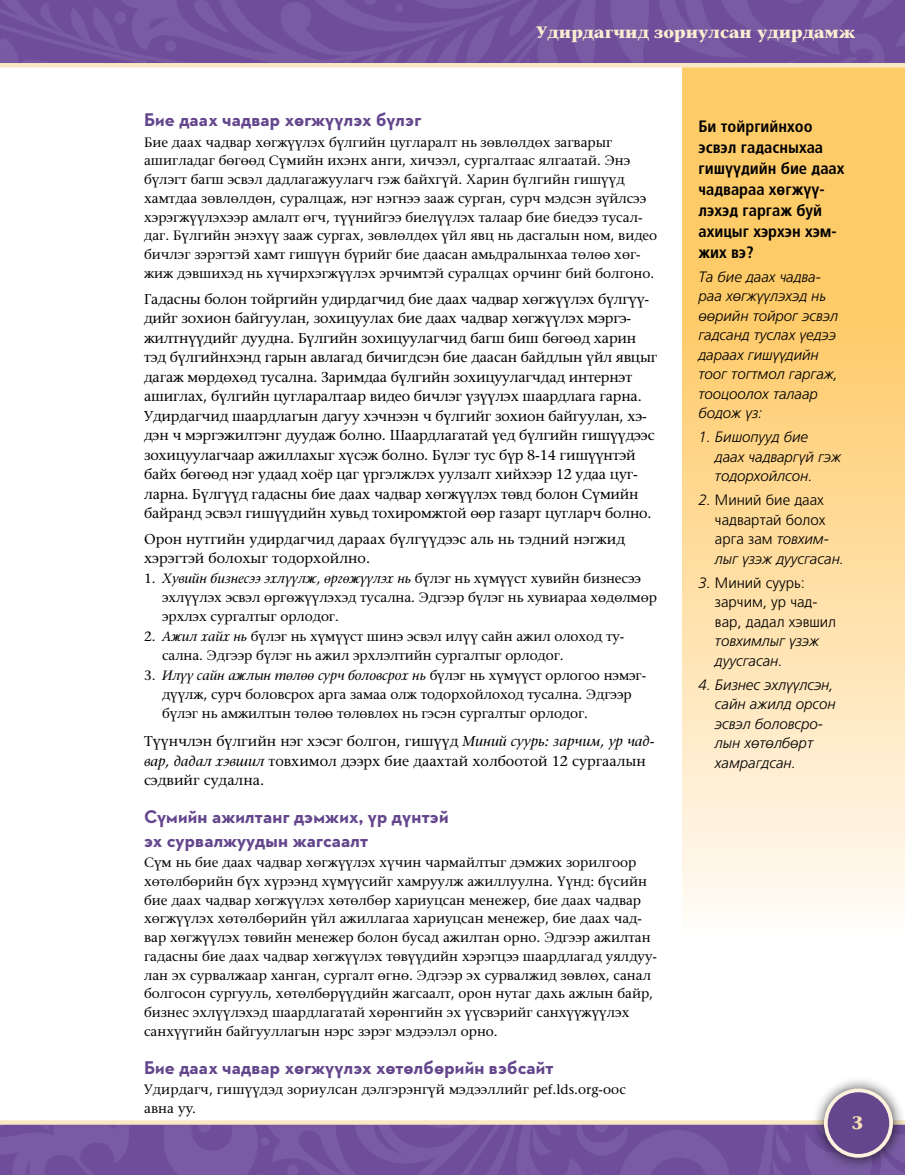
<style>
.page{position:relative;width:905px;height:1175px;background:#fff}
.page>*{position:absolute;margin:0;border:0;box-sizing:border-box;transform-origin:0 0}
.TOPIC-1_title{font:700 18.75px/23.2px "Neutralds Lat";letter-spacing:.01em;color:#64468d}
.folio{font:700 18px "Stone Seriflds Lat";color:#f8e3b7}
.SIDEQT_title{font:700 condensed 16.5px/21px "Frutigerlds Lat";color:#000}
.runHead{font:700 16.5px "Stone Seriflds Lat";color:#faedd1}
.SIDEQT-LISTnmbr-1_pa{font:300 15px/19.5px "Frutigerlds Lat";color:#000}
.SIDEQT_para_first{font:italic 300 15px/19.5px "Frutigerlds Lat";color:#000}
.SIDEQT-LISTnmbr-1_pa-2{font:italic 300 15px/19.5px "Frutigerlds Lat";color:#000}
.TOPIC-1_para{font:500 14.25px/19.5px "Stone Seriflds Lat";letter-spacing:-.015em;color:#000}
.LISTnmbr-1_preamble{font:500 14.25px/19.5px "Stone Seriflds Lat";color:#000}
.TOPIC-1_para_first{font:500 13.5px/18.8px "Stone Seriflds Lat";color:#000}
.LISTnmbr-1_para_last{font:500 13.5px/18.8px "Stone Seriflds Lat";letter-spacing:-.005em;color:#000}
.LISTnmbr-1_para_firs{font:500 13.5px/18.8px "Stone Seriflds Lat";letter-spacing:-.005em;color:#000}
.LISTnmbr-1_para_labe{font:500 13.5px/18.8px "Stone Seriflds Lat";letter-spacing:-.005em;color:#000}
.s1{font-style:italic}
</style>
<div class="page">
<svg style="left:682px;top:68px;width:222px;height:841px;background:#feda98"></svg>
<img style="left:0;top:0;width:904px;height:63px">
<div style="left:0;top:63px;width:904px;height:5px;background:#f9e8c4"></div>
<img style="left:0;top:1124px;width:904px;height:50px">
<svg style="left:0;top:1120px;width:811px;height:4px;background:#f9e9c7"></svg>
<div style="left:811px;top:1075px;width:93px;height:95px;background:#000;opacity:.75"></div>
<div style="left:825px;top:1090px;width:66px;height:65px;background:#64468d;border-radius:50%"></div>
<div style="left:824px;top:1088px;width:68px;height:69px;border:4px solid #fcf2df;border-radius:50%"></div>
<p class="runHead" style="left:536px;top:19px;width:321px">Удирдагчид зориулсан удирдамж</p>
<p class="TOPIC-1_title" style="left:144px;top:108px;width:278px">Бие даах чадвар хөгжүүлэх бүлэг</p>
<p class="TOPIC-1_para_first" style="left:144px;top:133px;width:514px">Бие даах чадвар хөгжүүлэх бүлгийн цугларалт нь зөвлөлдөх загварыг ашигладаг бөгөөд Сүмийн ихэнх анги, хичээл, сургалтаас ялгаатай. Энэ бүлэгт багш эсвэл дадлагажуулагч гэж байхгүй. Харин бүлгийн гишүүд хамтдаа зөвлөлдөн, суралцаж, нэг нэгнээ зааж сурган, сурч мэдсэн зүйлсээ хэрэгжүүлэхээр амлалт өгч, түүнийгээ биелүүлэх талаар бие биедээ тусал&shy;даг. Бүлгийн энэхүү зааж сургах, зөвлөлдөх үйл явц нь дасгалын ном, видео бичлэг зэрэгтэй хамт гишүүн бүрийг бие даасан амьдралынхаа төлөө хөг&shy;жиж дэвшихэд нь хүчирхэгжүүлэх эрчимтэй суралцах орчинг бий болгоно.</p>
<p class="TOPIC-1_para" style="left:144px;top:289px;width:515px">Гадасны болон тойргийн удирдагчид бие даах чадвар хөгжүүлэх бүлгүү&shy;дийг зохион байгуулан, зохицуулах бие даах чадвар хөгжүүлэх мэргэ&shy;жилтнүүдийг дуудна. Бүлгийн зохицуулагчид багш биш бөгөөд харин тэд бүлгийнхэнд гарын авлагад бичигдсэн бие даасан байдлын үйл явцыг дагаж мөрдөхөд тусална. Заримдаа бүлгийн зохицуулагчдад интернэт ашиглах, бүлгийн цугларалтаар видео бичлэг үзүүлэх шаардлага гарна.<br>Удирдагчид шаардлагын дагуу хэчнээн ч бүлгийг зохион байгуулан, хэ&shy;дэн ч мэргэжилтэнг дуудаж болно. Шаардлагатай үед бүлгийн гишүүдээс зохицуулагчаар ажиллахыг хүсэж болно. Бүлэг тус бүр 8-14 гишүүнтэй байх бөгөөд нэг удаад хоёр цаг үргэлжлэх уулзалт хийхээр 12 удаа цуг&shy;ларна. Бүлгүүд гадасны бие даах чадвар хөгжүүлэх төвд болон Сүмийн байранд эсвэл гишүүдийн хувьд тохиромжтой өөр газарт цугларч болно.</p>
<p class="LISTnmbr-1_preamble" style="left:144px;top:529px;width:482px">Орон нутгийн удирдагчид дараах бүлгүүдээс аль нь тэдний нэгжид хэрэгтэй болохыг тодорхойлно.</p>
<p class="LISTnmbr-1_para_firs" style="left:162px;top:569px;width:496px;text-indent:-18px">1. <span class="s1">Хувийн бизнесээ эхлүүлж, өргөжүүлэх нь</span> бүлэг нь хүмүүст хувийн бизнесээ эхлүүлэх эсвэл өргөжүүлэхэд тусална. Эдгээр бүлэг нь хувиараа хөдөлмөр эрхлэх сургалтыг орлодог.</p>
<p class="LISTnmbr-1_para_labe" style="left:162px;top:627px;width:464px;text-indent:-18px">2. <span class="s1">Ажил хайх нь</span> бүлэг нь хүмүүст шинэ эсвэл илүү сайн ажил олоход ту&shy;сална. Эдгээр бүлэг нь ажил эрхлэлтийн сургалтыг орлодог.</p>
<p class="LISTnmbr-1_para_last" style="left:162px;top:666px;width:485px;text-indent:-18px">3. <span class="s1">Илүү сайн ажлын төлөө сурч боловсрох нь</span> бүлэг нь хүмүүст орлогоо нэмэг&shy;дүүлж, сурч боловсрох арга замаа олж тодорхойлоход тусална. Эдгээр бүлэг нь амжилтын төлөө төлөвлөх нь гэсэн сургалтыг орлодог.</p>
<p class="TOPIC-1_para" style="left:144px;top:731px;width:512px">Түүнчлэн бүлгийн нэг хэсэг болгон, гишүүд <span class="s1">Миний суурь: зарчим, ур чад&shy;вар, дадал хэвшил</span> товхимол дээрх бие даахтай холбоотой 12 сургаалын сэдвийг судална.</p>
<p class="TOPIC-1_title" style="left:144px;top:804px;width:306px">Сүмийн ажилтанг дэмжих, үр дүнтэй эх сурвалжуудын жагсаалт</p>
<p class="TOPIC-1_para_first" style="left:144px;top:853px;width:514px">Сүм нь бие даах чадвар хөгжүүлэх хүчин чармайлтыг дэмжих зорилгоор хөтөлбөрийн бүх хүрээнд хүмүүсийг хамруулж ажиллуулна. Үүнд: бүсийн бие даах чадвар хөгжүүлэх хөтөлбөр хариуцсан менежер, бие даах чадвар хөгжүүлэх хөтөлбөрийн үйл ажиллагаа хариуцсан менежер, бие даах чад&shy;вар хөгжүүлэх төвийн менежер болон бусад ажилтан орно. Эдгээр ажилтан гадасны бие даах чадвар хөгжүүлэх төвүүдийн хэрэгцээ шаардлагад уялдуу&shy;лан эх сурвалжаар ханган, сургалт өгнө. Эдгээр эх сурвалжид зөвлөх, санал болгосон сургууль, хөтөлбөрүүдийн жагсаалт, орон нутаг дахь ажлын байр, бизнес эхлүүлэхэд шаардлагатай хөрөнгийн эх үүсвэрийг санхүүжүүлэх санхүүгийн байгууллагын нэрс зэрэг мэдээлэл орно.</p>
<p class="TOPIC-1_title" style="left:144px;top:1055px;width:411px">Бие даах чадвар хөгжүүлэх хөтөлбөрийн вэбсайт</p>
<p class="TOPIC-1_para_first" style="left:144px;top:1080px;width:483px">Удирдагч, гишүүдэд зориулсан дэлгэрэнгүй мэдээллийг pef.lds.org-оос авна уу.</p>
<p class="SIDEQT_title" style="left:698px;top:115px;width:147px">Би тойргийнхоо эсвэл гадасныхаа гишүүдийн бие даах чадвараа хөгжүү&shy;лэхэд гаргаж буй ахицыг хэрхэн хэм&shy;жих вэ?</p>
<p class="SIDEQT_para_first" style="left:698px;top:266px;width:141px">Та бие даах чадва&shy;раа хөгжүүлэхэд нь өөрийн тойрог эсвэл гадсанд туслах үедээ дараах гишүүдийн тоог тогтмол гаргаж, тооцоолох талаар бодож үз:</p>
<p class="SIDEQT-LISTnmbr-1_pa-2" style="left:715px;top:427px;width:128px;text-indent:-16px">1. Бишопууд бие<br>даах чадваргүй гэж тодорхойлсон.</p>
<p class="SIDEQT-LISTnmbr-1_pa" style="left:715px;top:490px;width:130px;text-indent:-16px"><span class="s1">2.</span> Миний бие даах чадвартай болох арга зам <span class="s1">товхим&shy;лыг үзэж дуусгасан.</span></p>
<p class="SIDEQT-LISTnmbr-1_pa" style="left:715px;top:572px;width:123px;text-indent:-16px"><span class="s1">3.</span> Миний суурь: зарчим, ур чад&shy;вар, дадал хэвшил <span class="s1">товхимлыг үзэж дуусгасан.</span></p>
<p class="SIDEQT-LISTnmbr-1_pa-2" style="left:715px;top:674px;width:122px;text-indent:-16px">4. Бизнес эхлүүлсэн, сайн ажилд орсон эсвэл боловсро&shy;лын хөтөлбөрт хамрагдсан.</p>
<p class="folio" style="left:851px;top:1107px;width:13px">3</p>
</div>
